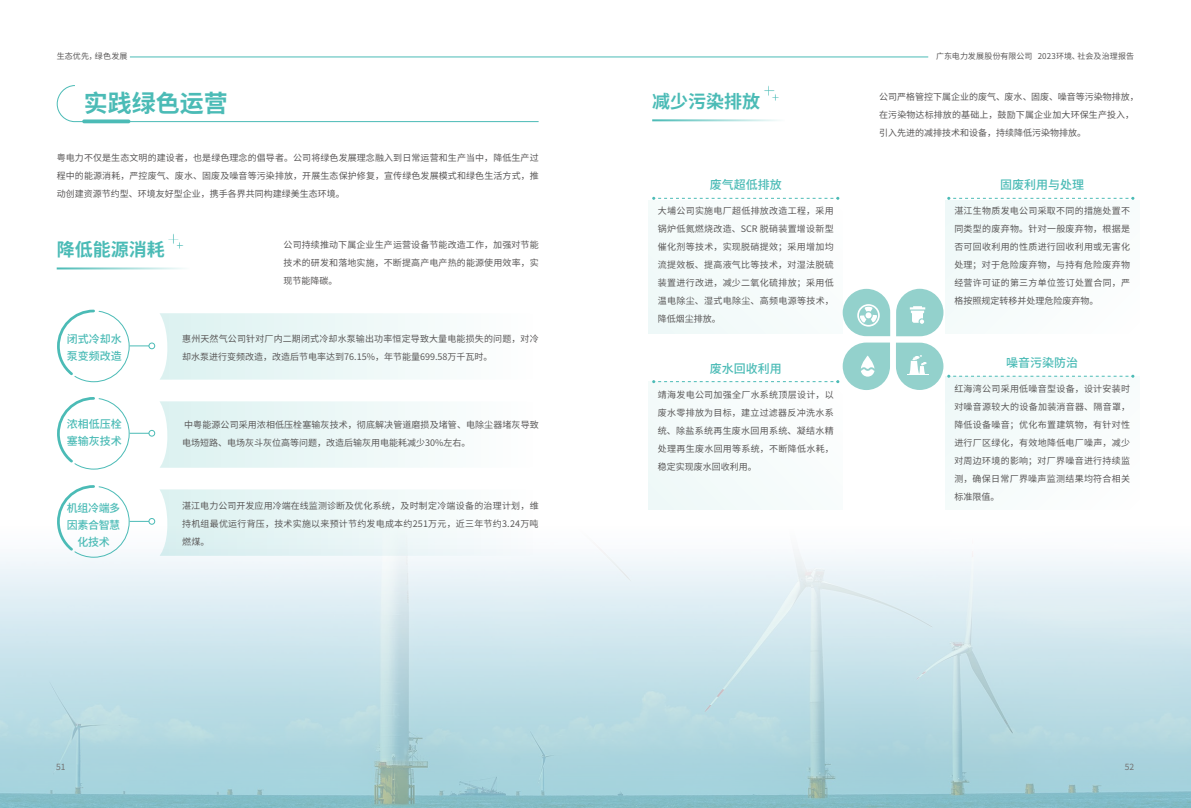
<style>
.page{position:relative;width:1191px;height:808px;background:#fff}
.page>*{position:absolute;margin:0;border:0;box-sizing:border-box;transform-origin:0 0}
.t1{font:700 24px "Source Han Sans CN";color:#4bbbb6}
.t2{font:700 18px "Source Han Sans CN";color:#4bbbb6}
.t3{font:500 12px "Source Han Sans CN";color:#4bbbb6}
.t4{font:500 11px/17px "Source Han Sans CN";color:#4bbbb6}
.t5{font:500 11px/17px "Source Han Sans CN";letter-spacing:-.04em;color:#4bbbb6;text-align:center}
.t6{font:9px/18px "Source Han Sans CN";letter-spacing:.015em;color:#595757;text-align:justify}
.t7{font:8.5px "Source Han Sans CN";color:#727171}
.t8{font:8px "Source Han Sans CN";letter-spacing:.015em;color:#595757}
</style>
<div class="page">
<svg style="left:56px;top:85px;width:483px;height:38px"></svg>
<hr style="left:57px;top:267px;width:133px;height:2px;background:#4bbbb6">
<hr style="left:652px;top:119px;width:133px;height:2px;background:#4bbbb6">
<svg style="left:168px;top:233px;width:16px;height:16px"></svg>
<svg style="left:764px;top:85px;width:15px;height:16px"></svg>
<svg style="left:57px;top:309px;width:371px;height:74px"></svg>
<svg style="left:58px;top:485px;width:370px;height:26px"></svg>
<svg style="left:57px;top:397px;width:371px;height:73px"></svg>
<svg style="left:652px;top:197px;width:187px;height:3px"></svg>
<svg style="left:947px;top:197px;width:187px;height:3px"></svg>
<div style="left:648px;top:200px;width:194px;height:134px;background:#f6fbfb"></div>
<div style="left:648px;top:382px;width:194px;height:128px;background:#f6fbfb"></div>
<div style="left:945px;top:200px;width:194px;height:134px;background:#f6fbfb"></div>
<div style="left:945px;top:376px;width:194px;height:134px;background:#f6fbfb"></div>
<svg style="left:652px;top:343px;width:238px;height:47px"></svg>
<svg style="left:896px;top:289px;width:47px;height:47px"></svg>
<svg style="left:896px;top:343px;width:238px;height:47px"></svg>
<svg style="left:842px;top:289px;width:48px;height:47px"></svg>
<svg style="left:0;top:511px;width:1191px;height:297px"></svg>
<hr style="left:130px;top:57px;width:798px;height:1px;background:#4bbbb6">
<p class="t8" style="left:57px;top:52px;width:72px">生态优先，绿色发展</p>
<p class="t8" style="left:936px;top:52px;width:200px">广东电力发展股份有限公司 2023环境、社会及治理报告</p>
<h1 class="t1" style="left:84px;top:89px;width:145px">实践绿色运营</h1>
<p class="t6" style="left:57px;top:149px;width:483px">粤电力不仅是生态文明的建设者，也是绿色理念的倡导者。公司将绿色发展理念融入到日常运营和生产当中，降低生产过程中的能源消耗，严控废气、废水、固废及噪音等污染排放，开展生态保护修复，宣传绿色发展模式和绿色生活方式，推动创建资源节约型、环境友好型企业，携手各界共同构建绿美生态环境。</p>
<h2 class="t2" style="left:57px;top:239px;width:109px">降低能源消耗</h2>
<p class="t6" style="left:283px;top:236px;width:257px">公司持续推动下属企业生产运营设备节能改造工作，加强对节能技术的研发和落地实施，不断提高产电产热的能源使用效率，实现节能降碳。</p>
<p class="t4" style="left:67px;top:330px;width:56px">闭式冷却水泵变频改造</p>
<p class="t6" style="left:182px;top:330px;width:358px">惠州天然气公司针对厂内二期闭式冷却水泵输出功率恒定导致大量电能损失的问题，对冷却水泵进行变频改造，改造后节电率达到76.15%，年节能量699.58万千瓦时。</p>
<p class="t4" style="left:67px;top:416px;width:56px">浓相低压栓塞输灰技术</p>
<p class="t5" style="left:67px;top:500px;width:55px">机组冷端多因素合智慧化技术</p>
<p class="t6" style="left:182px;top:416px;width:358px">中粤能源公司采用浓相低压栓塞输灰技术，彻底解决管道磨损及堵管、电除尘器堵灰导致电场短路、电场灰斗灰位高等问题，改造后输灰用电能耗减少30%左右。</p>
<p class="t6" style="left:182px;top:496px;width:358px">湛江电力公司开发应用冷端在线监测诊断及优化系统，及时制定冷端设备的治理计划，维持机组最优运行背压，技术实施以来预计节约发电成本约251万元，近三年节约3.24万吨燃煤。</p>
<h2 class="t2" style="left:652px;top:91px;width:109px">减少污染排放</h2>
<p class="t6" style="left:879px;top:88px;width:261px;text-align:left">公司严格管控下属企业的废气、废水、固废、噪音等污染物排放，在污染物达标排放的基础上，鼓励下属企业加大环保生产投入，引入先进的减排技术和设备，持续降低污染物排放。</p>
<h3 class="t3" style="left:710px;top:178px;width:73px">废气超低排放</h3>
<h3 class="t3" style="left:1000px;top:178px;width:85px">固废利用与处理</h3>
<p class="t6" style="left:658px;top:202px;width:177px">大埔公司实施电厂超低排放改造工程，采用锅炉低氮燃烧改造、SCR 脱硝装置增设新型催化剂等技术，实现脱硝提效；采用增加均流提效板、提高液气比等技术，对湿法脱硫装置进行改进，减少二氧化硫排放；采用低温电除尘、湿式电除尘、高频电源等技术，降低烟尘排放。</p>
<p class="t6" style="left:954px;top:202px;width:177px">湛江生物质发电公司采取不同的措施处置不同类型的废弃物。针对一般废弃物，根据是否可回收利用的性质进行回收利用或无害化处理；对于危险废弃物，与持有危险废弃物经营许可证的第三方单位签订处置合同，严格按照规定转移并处理危险废弃物。</p>
<h3 class="t3" style="left:710px;top:362px;width:73px">废水回收利用</h3>
<p class="t6" style="left:658px;top:385px;width:177px">靖海发电公司加强全厂水系统顶层设计，以废水零排放为目标，建立过滤器反冲洗水系统、除盐系统再生废水回用系统、凝结水精处理再生废水回用等系统，不断降低水耗，稳定实现废水回收利用。</p>
<h3 class="t3" style="left:1006px;top:356px;width:73px">噪音污染防治</h3>
<p class="t6" style="left:954px;top:379px;width:177px">红海湾公司采用低噪音型设备，设计安装时对噪音源较大的设备加装消音器、隔音罩，降低设备噪音；优化布置建筑物，有针对性进行厂区绿化，有效地降低电厂噪声，减少对周边环境的影响；对厂界噪音进行持续监测，确保日常厂界噪声监测结果均符合相关标准限值。</p>
<p class="t7" style="left:56px;top:762px;width:11px">51</p>
<p class="t7" style="left:1124px;top:762px;width:11px">52</p>
</div>
